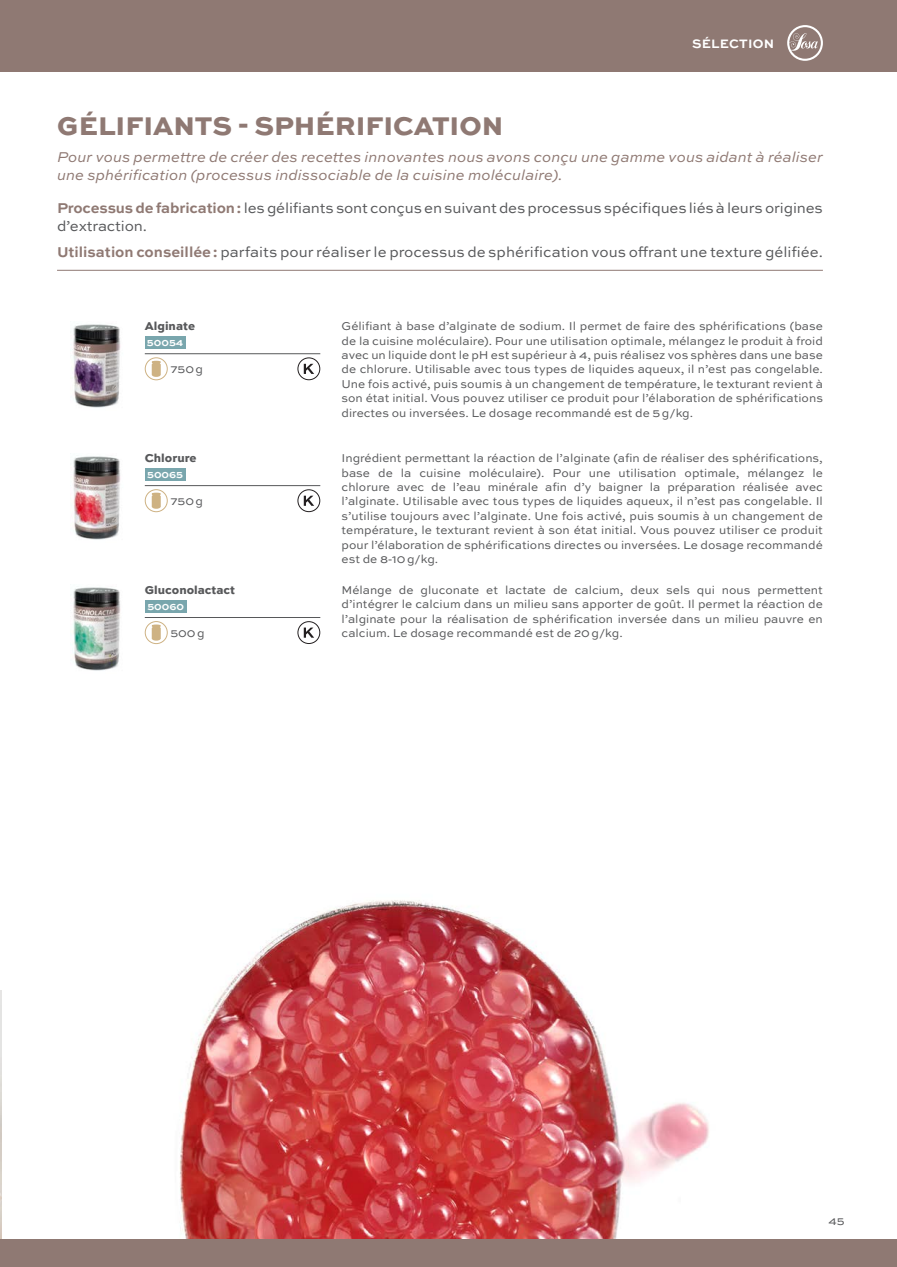
<style>
.page{position:relative;width:897px;height:1267px;background:#fff}
.page>*{position:absolute;margin:0;border:0;box-sizing:border-box;transform-origin:0 0}
.t1{font:800 27px "Sweet Sans Pro";color:#8f7973}
.Família_Procès_recomanacions_filet{font:15px/18px "Sweet Sans Pro";letter-spacing:-.01em;color:#57585a}
.Família_Info_família_text_cursiva{font:italic 15px/18px "Sweet Sans Pro";color:#8f7973}
.t2{font:700 12.9px "Sweet Sans Pro";letter-spacing:.02em;color:#fff}
.dades_productes_text_explicatiu{font:12px/14.4px "Sweet Sans Pro";color:#57585a;text-align:justify}
.dades_productes_descripció{font:800 12px "Sweet Sans Pro";color:#57585a}
.dades_productes_pes{font:12px "Sweet Sans Pro";color:#57585a}
.dades_productes_codis{font:700 10.5px "Sweet Sans Pro";color:#fff}
.s1{font-weight:700;color:#8f7973}
</style>
<div class="page">
<img style="left:180px;top:900px;width:529px;height:339px">
<div style="left:0;top:0;width:896px;height:72px;background:#8f7973"></div>
<div style="left:0;top:1239px;width:896px;height:27px;background:#8f7973"></div>
<img style="left:70px;top:456px;width:51px;height:84px">
<img style="left:70px;top:324px;width:51px;height:84px">
<img style="left:73px;top:587px;width:48px;height:84px">
<svg style="left:787px;top:25px;width:35px;height:36px"></svg>
<hr style="left:145px;top:353px;width:175px;height:1px;background:#57585a">
<svg style="left:152px;top:361px;width:9px;height:16px"></svg>
<div style="left:145px;top:357px;width:23px;height:23px;border:1px solid #ceb283;border-radius:50%"></div>
<svg style="left:304px;top:364px;width:10px;height:10px"></svg>
<div style="left:297px;top:357px;width:23px;height:23px;border:1px solid #231f20;border-radius:50%"></div>
<div style="left:145px;top:336px;width:40px;height:13px;background:#79a6ad"></div>
<hr style="left:145px;top:485px;width:175px;height:1px;background:#57585a">
<svg style="left:152px;top:492px;width:9px;height:16px"></svg>
<div style="left:145px;top:489px;width:23px;height:23px;border:1px solid #ceb283;border-radius:50%"></div>
<svg style="left:304px;top:495px;width:10px;height:11px"></svg>
<div style="left:297px;top:489px;width:23px;height:23px;border:1px solid #231f20;border-radius:50%"></div>
<div style="left:145px;top:468px;width:40px;height:13px;background:#79a6ad"></div>
<hr style="left:145px;top:617px;width:175px;height:1px;background:#57585a">
<svg style="left:152px;top:624px;width:9px;height:16px"></svg>
<div style="left:145px;top:621px;width:23px;height:23px;border:1px solid #ceb283;border-radius:50%"></div>
<svg style="left:304px;top:627px;width:10px;height:10px"></svg>
<div style="left:297px;top:621px;width:23px;height:23px;border:1px solid #231f20;border-radius:50%"></div>
<div style="left:145px;top:600px;width:41px;height:12px;background:#79a6ad"></div>
<hr style="left:57px;top:270px;width:765px;height:1px;background:#8f7973">
<p class="t2" style="left:692px;top:34px;width:84px">SÉLECTION</p>
<p class="t1" style="left:57px;top:105px;width:447px">GÉLIFIANTS - SPHÉRIFICATION</p>
<p class="Família_Info_família_text_cursiva" style="left:57px;top:147px;width:767px">Pour vous permettre de créer des recettes innovantes nous avons conçu une gamme vous aidant à réaliser une sphérification (processus indissociable de la cuisine moléculaire).</p>
<p class="Família_Procès_recomanacions_filet" style="left:57px;top:198px;width:767px"><span class="s1">Processus de fabrication:</span>les gélifiants sont conçus en suivant des processus spécifiques liés à leurs origines d’extraction.</p>
<p class="Família_Procès_recomanacions_filet" style="left:57px;top:242px;width:767px"><span class="s1">Utilisation conseillée:</span> parfaits pour réaliser le processus de sphérification vous offrant une texture gélifiée.</p>
<p class="dades_productes_descripció" style="left:145px;top:317px;width:52px">Alginate</p>
<p class="dades_productes_text_explicatiu" style="left:341px;top:318px;width:483px">Gélifiant à base d’alginate de sodium. Il permet de faire des sphérifications (base de la cuisine moléculaire). Pour une utilisation optimale, mélangez le produit à froid avec un liquide dont le pH est supérieur à 4, puis réalisez vos sphères dans une base de chlorure. Utilisable avec tous types de liquides aqueux, il n’est pas congelable.<br>Une fois activé, puis soumis à un changement de température, le texturant revient à son état initial. Vous pouvez utiliser ce produit pour l’élaboration de sphérifications directes ou inversées. Le dosage recommandé est de 5g/kg.</p>
<p class="dades_productes_codis" style="left:147px;top:334px;width:38px">50054</p>
<p class="dades_productes_pes" style="left:170px;top:360px;width:34px">750g</p>
<p class="dades_productes_descripció" style="left:145px;top:448px;width:53px">Chlorure</p>
<p class="dades_productes_codis" style="left:147px;top:466px;width:38px">50065</p>
<p class="dades_productes_pes" style="left:170px;top:492px;width:34px">750g</p>
<p class="dades_productes_text_explicatiu" style="left:341px;top:450px;width:483px">Ingrédient permettant la réaction de l’alginate (afin de réaliser des sphérifications, base de la cuisine moléculaire). Pour une utilisation optimale, mélangez le chlorure avec de l’eau minérale afin d’y baigner la préparation réalisée avec l’alginate. Utilisable avec tous types de liquides aqueux, il n’est pas congelable. Il s’utilise toujours avec l’alginate. Une fois activé, puis soumis à un changement de température, le texturant revient à son état initial. Vous pouvez utiliser ce produit pour l’élaboration de sphérifications directes ou inversées. Le dosage recommandé est de 8-10g/kg.</p>
<p class="dades_productes_descripció" style="left:145px;top:580px;width:92px">Gluconolactact</p>
<p class="dades_productes_text_explicatiu" style="left:341px;top:582px;width:482px">Mélange de gluconate et lactate de calcium, deux sels qui nous permettent d’intégrer le calcium dans un milieu sans apporter de goût. Il permet la réaction de l’alginate pour la réalisation de sphérification inversée dans un milieu pauvre en calcium. Le dosage recommandé est de 20g/kg.</p>
<p class="dades_productes_codis" style="left:147px;top:598px;width:38px">50060</p>
<p class="dades_productes_pes" style="left:170px;top:624px;width:36px">500g</p>
<p class="dades_productes_text_explicatiu" style="left:828px;top:1213px;width:18px">45</p>
</div>
